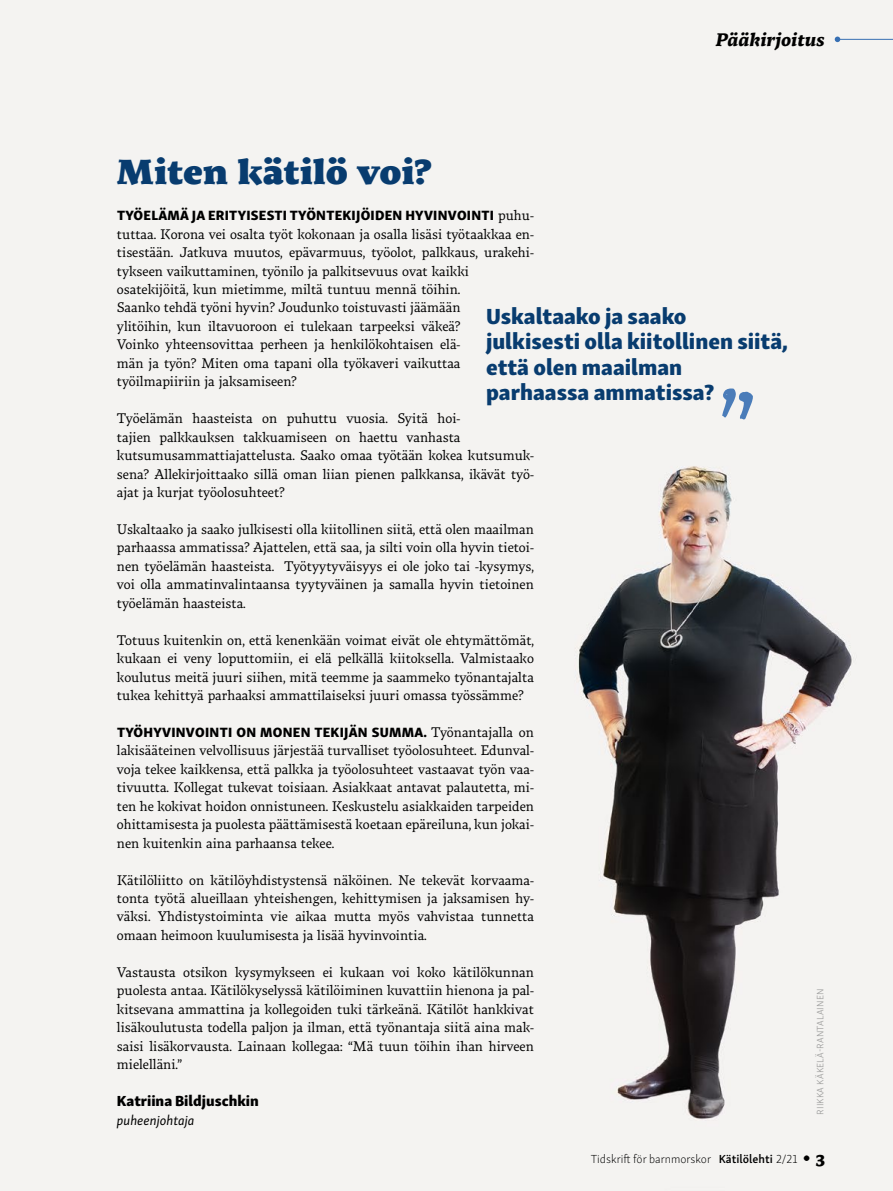
<style>
.page{position:relative;width:893px;height:1191px;background:#fff}
.page>*{position:absolute;margin:0;border:0;box-sizing:border-box;transform-origin:0 0}
.otsikko_paksu_serif{font:800 34.5px "Tzimmes";letter-spacing:-.01em;color:#083c6f}
.äläys_tpun{font:22.5px/25.5px "Skolar Sans Latn Eb";color:#083c6f}
.vinjetti_oik{font:italic 800 18px "Tzimmes";color:#000}
.pk-leipis{font:15px "Skolar Sans Latn Eb";color:#000}
.pk-leipis-2{font:13.8px/18.5px "Tzimmes";color:#000;text-align:justify}
.pk-leipis-3{font:italic 13.8px "Skolar Sans Latn";color:#000}
.t1{font:12px "Skolar Sans Latn El";color:#000}
.kuvaaja_kuvassa{font:300 9.6px "Skolar Sans Latn";letter-spacing:.02em;color:#9d9d9c}
.s1{font-family:"Skolar Sans Latn Eb"}
.s2{font-family:"Skolar Sans Latn";font-weight:600}
.s3{font-family:"Tzimmes";font-weight:900;font-size:19.5px}
.s4{font-family:"Tzimmes";font-weight:900;font-size:16.5px}
</style>
<div class="page">
<img style="left:0;top:0;width:893px;height:1191px">
<hr style="left:837px;top:39px;width:56px;height:1px;background:#376fb3">
<svg style="left:835px;top:37px;width:5px;height:5px"></svg>
<svg style="left:722px;top:388px;width:31px;height:31px"></svg>
<p class="vinjetti_oik" style="left:715px;top:28px;width:111px">Pääkirjoitus</p>
<p class="otsikko_paksu_serif" style="left:117px;top:148px;width:316px">Miten kätilö voi?</p>
<p class="pk-leipis-2" style="left:117px;top:206px;width:418px;text-align:left"><span class="s1">TYÖELÄMÄ JA ERITYISESTI TYÖNTEKIJÖIDEN HYVINVOINTI</span> puhu&shy;tuttaa. Korona vei osalta työt kokonaan ja osalla lisäsi työtaakkaa en&shy;tisestään. Jatkuva muutos, epävarmuus, työolot, palkkaus, urakehi&shy;tykseen vaikuttaminen, työnilo ja palkitsevuus ovat kaikki osatekijöitä, kun mietimme, miltä tuntuu mennä töihin.<br>Saanko tehdä työni hyvin? Joudunko toistuvasti jäämään<br>ylitöihin, kun iltavuoroon ei tulekaan tarpeeksi väkeä?<br>Voinko yhteensovittaa perheen ja henkilökohtaisen elä-<br>män ja työn? Miten oma tapani olla työkaveri vaikuttaa työilmapiiriin ja jaksamiseen?</p>
<p class="pk-leipis-2" style="left:117px;top:409px;width:418px;text-align:left">Työelämän haasteista on puhuttu vuosia. Syitä hoi-<br>tajien palkkauksen takkuamiseen on haettu vanhasta kutsumusammattiajattelusta. Saako omaa työtään kokea kutsumuk&shy;sena? Allekirjoittaako sillä oman liian pienen palkkansa, ikävät työ&shy;ajat ja kurjat työolosuhteet?</p>
<p class="pk-leipis-2" style="left:117px;top:520px;width:418px">Uskaltaako ja saako julkisesti olla kiitollinen siitä, että olen maailman parhaassa ammatissa? Ajattelen, että saa, ja silti voin olla hyvin tietoi&shy;nen työelämän haasteista. Työtyytyväisyys ei ole joko tai -kysymys, voi olla ammatinvalintaansa tyytyväinen ja samalla hyvin tietoinen työelämän haasteista.</p>
<p class="pk-leipis-2" style="left:117px;top:630px;width:419px">Totuus kuitenkin on, että kenenkään voimat eivät ole ehtymättömät, kukaan ei veny loputtomiin, ei elä pelkällä kiitoksella. Valmistaako koulutus meitä juuri siihen, mitä teemme ja saammeko työnantajalta tukea kehittyä parhaaksi ammattilaiseksi juuri omassa työssämme?</p>
<p class="pk-leipis-2" style="left:117px;top:723px;width:418px"><span class="s1">TYÖHYVINVOINTI ON MONEN TEKIJÄN SUMMA.</span> Työnantajalla on lakisääteinen velvollisuus järjestää turvalliset työolosuhteet. Edunval&shy;voja tekee kaikkensa, että palkka ja työolosuhteet vastaavat työn vaa&shy;tivuutta. Kollegat tukevat toisiaan. Asiakkaat antavat palautetta, mi&shy;ten he kokivat hoidon onnistuneen. Keskustelu asiakkaiden tarpeiden ohittamisesta ja puolesta päättämisestä koetaan epäreiluna, kun jokai&shy;nen kuitenkin aina parhaansa tekee.</p>
<p class="pk-leipis-2" style="left:117px;top:870px;width:418px">Kätilöliitto on kätilöyhdistystensä näköinen. Ne tekevät korvaama&shy;tonta työtä alueillaan yhteishengen, kehittymisen ja jaksamisen hy&shy;väksi. Yhdistystoiminta vie aikaa mutta myös vahvistaa tunnetta omaan heimoon kuulumisesta ja lisää hyvinvointia.</p>
<p class="pk-leipis-2" style="left:117px;top:963px;width:418px">Vastausta otsikon kysymykseen ei kukaan voi koko kätilökunnan puolesta antaa. Kätilökyselyssä kätilöiminen kuvattiin hienona ja pal&shy;kitsevana ammattina ja kollegoiden tuki tärkeänä. Kätilöt hankkivat lisäkoulutusta todella paljon ja ilman, että työnantaja siitä aina mak&shy;saisi lisäkorvausta. Lainaan kollegaa: “Mä tuun töihin ihan hirveen mielelläni.”</p>
<p class="pk-leipis" style="left:117px;top:1088px;width:143px">Katriina Bildjuschkin</p>
<p class="pk-leipis-3" style="left:117px;top:1109px;width:79px">puheenjohtaja</p>
<p class="äläys_tpun" style="left:486px;top:301px;width:304px">Uskaltaako ja saako<br>julkisesti olla kiitollinen siitä, että olen maailman parhaassa ammatissa?</p>
<p class="kuvaaja_kuvassa" style="left:813px;top:1114px;width:128px;rotate:-90deg">RIIKKA KÄKELÄ-RANTALAINEN</p>
<p class="t1" style="left:591px;top:1149px;width:235px">Tidskrift för barnmorskor <span class="s2">Kätilölehti</span> 2/21 <span class="s3">•</span> <span class="s4">3</span></p>
</div>
